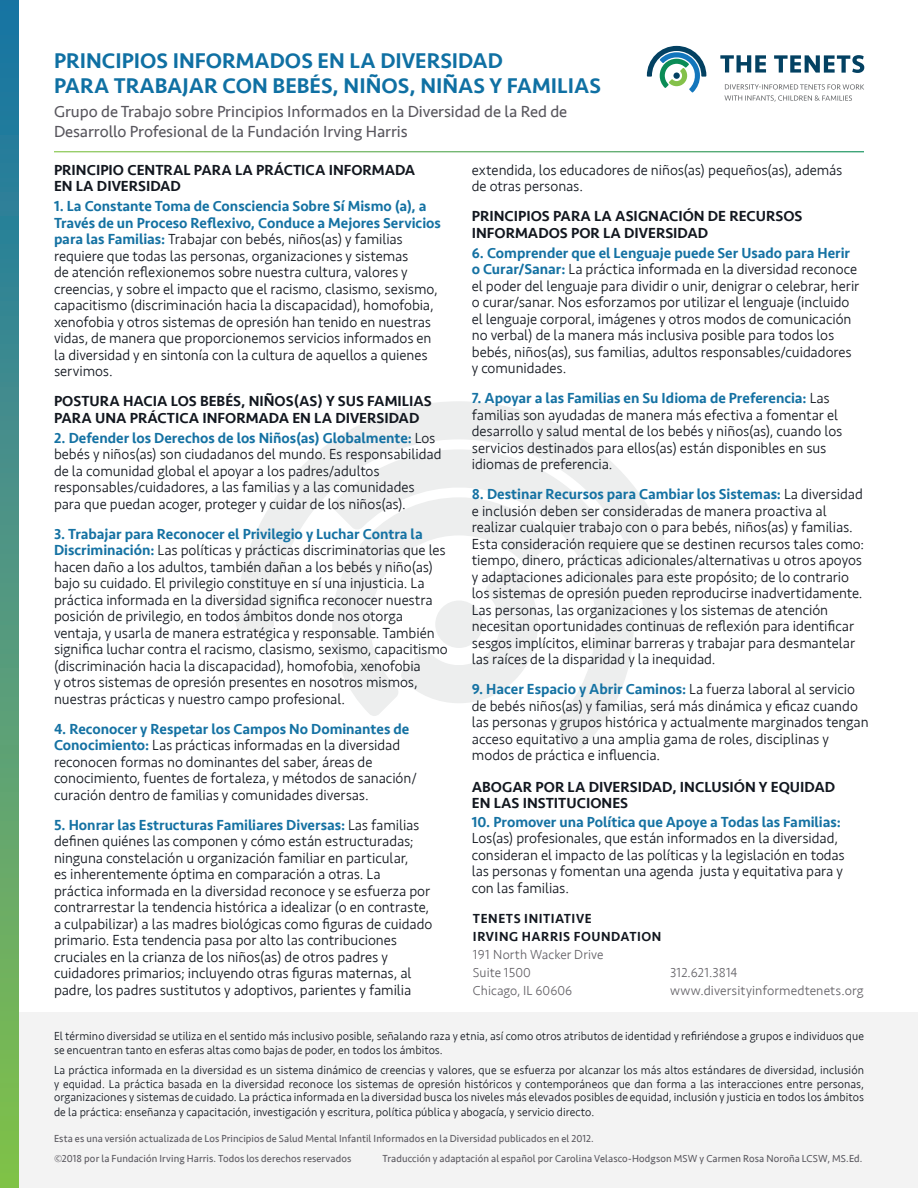
<style>
.page{position:relative;width:918px;height:1188px;background:#fff}
.page>*{position:absolute;margin:0;border:0;box-sizing:border-box;transform-origin:0 0}
.t1{font:500 21.9px/24.9px "Seravek";color:#0f70a3}
.t2{font:16.5px/19.5px "Seravek";letter-spacing:-.005em;color:#59575e}
.t3{font:300 15px/16.5px "Seravek";letter-spacing:-.005em;color:#12171f}
.t4{font:500 15px/16.5px "Seravek";color:#12171f}
.t5{font:500 15px "Seravek";letter-spacing:-.005em;color:#1572a3}
.t6{font:300 13.5px/18px "Seravek";letter-spacing:.005em;color:#646267}
.t7{font:500 13.5px/18.1px "Seravek";letter-spacing:.04em;color:#12171f}
.t8{font:300 12px/13.5px "Seravek";letter-spacing:.005em;color:#12171f}
.t9{font:10.5px/20px "Seravek";letter-spacing:.01em;color:#59575e}
.s1{font-weight:500;color:#1572a3}
</style>
<div class="page">
<svg style="left:236px;top:401px;width:446px;height:230px"></svg>
<svg style="left:340px;top:440px;width:303px;height:191px;fill:#edeeee"></svg>
<svg style="left:333px;top:448px;width:302px;height:302px;fill:#edeeee"></svg>
<svg style="left:328px;top:493px;width:216px;height:138px"></svg>
<svg style="left:332px;top:497px;width:220px;height:219px;fill:#edeeee"></svg>
<svg style="left:400px;top:566px;width:146px;height:137px"></svg>
<div style="left:19px;top:1012px;width:899px;height:176px;background:#f3f3f3"></div>
<div style="left:0;top:0;width:19px;height:1188px;background:linear-gradient(to bottom,#1972aa,#85bf4f)"></div>
<svg style="left:724px;top:84px;width:140px;height:18px"></svg>
<svg style="left:720px;top:55px;width:46px;height:18px"></svg>
<svg style="left:774px;top:55px;width:90px;height:18px"></svg>
<svg style="left:647px;top:46px;width:59px;height:46px"></svg>
<h1 class="t1" style="left:54px;top:49px;width:548px">PRINCIPIOS INFORMADOS EN LA DIVERSIDAD<br>PARA TRABAJAR CON BEBÉS, NIÑOS, NIÑAS Y FAMILIAS</h1>
<p class="t2" style="left:54px;top:102px;width:515px">Grupo de Trabajo sobre Principios Informados en la Diversidad de la Red de<br>Desarrollo Profesional de la Fundación Irving Harris</p>
<p class="t4" style="left:54px;top:162px;width:363px">PRINCIPIO CENTRAL PARA LA PRÁCTICA INFORMADA<br>EN LA DIVERSIDAD</p>
<p class="t3" style="left:54px;top:198px;width:388px"><span class="s1">1. La Constante Toma de Consciencia Sobre Sí Mismo (a), a Través de un Proceso Reflexivo, Conduce a Mejores Servicios para las Familias:</span> Trabajar con bebés, niños(as) y familias requiere que todas las personas, organizaciones y sistemas<br>de atención reflexionemos sobre nuestra cultura, valores y creencias, y sobre el impacto que el racismo, clasismo, sexismo, capacitismo (discriminación hacia la discapacidad), homofobia, xenofobia y otros sistemas de opresión han tenido en nuestras vidas, de manera que proporcionemos servicios informados en la diversidad y en sintonía con la cultura de aquellos a quienes servimos.</p>
<p class="t4" style="left:54px;top:393px;width:379px">POSTURA HACIA LOS BEBÉS, NIÑOS(AS) Y SUS FAMILIAS<br>PARA UNA PRÁCTICA INFORMADA EN LA DIVERSIDAD</p>
<p class="t3" style="left:54px;top:430px;width:389px"><span class="s1">2. Defender los Derechos de los Niños(as) Globalmente:</span> Los bebés y niños(as) son ciudadanos del mundo. Es responsabilidad de la comunidad global el apoyar a los padres/adultos responsables/cuidadores, a las familias y a las comunidades para que puedan acoger, proteger y cuidar de los niños(as).</p>
<p class="t3" style="left:54px;top:526px;width:395px"><span class="s1">3. Trabajar para Reconocer el Privilegio y Luchar Contra la Discriminación:</span> Las políticas y prácticas discriminatorias que les hacen daño a los adultos, también dañan a los bebés y niño(as) bajo su cuidado. El privilegio constituye en sí una injusticia. La práctica informada en la diversidad significa reconocer nuestra posición de privilegio, en todos ámbitos donde nos otorga ventaja, y usarla de manera estratégica y responsable. También significa luchar contra el racismo, clasismo, sexismo, capacitismo (discriminación hacia la discapacidad), homofobia, xenofobia<br>y otros sistemas de opresión presentes en nosotros mismos, nuestras prácticas y nuestro campo profesional.</p>
<p class="t3" style="left:54px;top:721px;width:365px"><span class="s1">4. Reconocer y Respetar los Campos No Dominantes de Conocimiento:</span> Las prácticas informadas en la diversidad reconocen formas no dominantes del saber, áreas de conocimiento, fuentes de fortaleza, y métodos de sanación/ curación dentro de familias y comunidades diversas.</p>
<p class="t3" style="left:54px;top:817px;width:380px"><span class="s1">5. Honrar las Estructuras Familiares Diversas:</span> Las familias definen quiénes las componen y cómo están estructuradas; ninguna constelación u organización familiar en particular,<br>es inherentemente óptima en comparación a otras. La práctica informada en la diversidad reconoce y se esfuerza por contrarrestar la tendencia histórica a idealizar (o en contraste, a culpabilizar) a las madres biológicas como figuras de cuidado primario. Esta tendencia pasa por alto las contribuciones cruciales en la crianza de los niños(as) de otros padres y cuidadores primarios; incluyendo otras figuras maternas, al padre, los padres sustitutos y adoptivos, parientes y familia</p>
<p class="t3" style="left:472px;top:162px;width:372px">extendida, los educadores de niños(as) pequeños(as), además de otras personas.</p>
<p class="t4" style="left:472px;top:208px;width:332px">PRINCIPIOS PARA LA ASIGNACIÓN DE RECURSOS<br>INFORMADOS POR LA DIVERSIDAD</p>
<p class="t3" style="left:472px;top:245px;width:389px"><span class="s1">6. Comprender que el Lenguaje puede Ser Usado para Herir o Curar/Sanar:</span> La práctica informada en la diversidad reconoce el poder del lenguaje para dividir o unir, denigrar o celebrar, herir o curar/sanar. Nos esforzamos por utilizar el lenguaje (incluido el lenguaje corporal, imágenes y otros modos de comunicación no verbal) de la manera más inclusiva posible para todos los bebés, niños(as), sus familias, adultos responsables/cuidadores y comunidades.</p>
<p class="t3" style="left:472px;top:390px;width:372px"><span class="s1">7. Apoyar a las Familias en Su Idioma de Preferencia:</span> Las familias son ayudadas de manera más efectiva a fomentar el desarrollo y salud mental de los bebés y niños(as), cuando los servicios destinados para ellos(as) están disponibles en sus idiomas de preferencia.</p>
<p class="t3" style="left:472px;top:486px;width:394px"><span class="s1">8. Destinar Recursos para Cambiar los Sistemas:</span> La diversidad e inclusión deben ser consideradas de manera proactiva al realizar cualquier trabajo con o para bebés, niños(as) y familias.<br>Esta consideración requiere que se destinen recursos tales como: tiempo, dinero, prácticas adicionales/alternativas u otros apoyos y adaptaciones adicionales para este propósito; de lo contrario los sistemas de opresión pueden reproducirse inadvertidamente.<br>Las personas, las organizaciones y los sistemas de atención necesitan oportunidades continuas de reflexión para identificar sesgos implícitos, eliminar barreras y trabajar para desmantelar las raíces de la disparidad y la inequidad.</p>
<p class="t3" style="left:472px;top:681px;width:398px"><span class="s1">9. Hacer Espacio y Abrir Caminos:</span> La fuerza laboral al servicio de bebés niños(as) y familias, será más dinámica y eficaz cuando las personas y grupos histórica y actualmente marginados tengan acceso equitativo a una amplia gama de roles, disciplinas y modos de práctica e influencia.</p>
<p class="t4" style="left:472px;top:779px;width:365px">ABOGAR POR LA DIVERSIDAD, INCLUSIÓN Y EQUIDAD<br>EN LAS INSTITUCIONES</p>
<p class="t5" style="left:472px;top:812px;width:370px">10. Promover una Política que Apoye a Todas las Familias:</p>
<p class="t3" style="left:472px;top:830px;width:375px">Los(as) profesionales, que están informados en la diversidad, consideran el impacto de las políticas y la legislación en todas las personas y fomentan una agenda justa y equitativa para y con las familias.</p>
<p class="t7" style="left:473px;top:909px;width:190px">TENETS INITIATIVE<br>IRVING HARRIS FOUNDATION</p>
<p class="t6" style="left:473px;top:946px;width:132px">191 North Wacker Drive<br>Suite 1500<br>Chicago, IL 60606</p>
<p class="t6" style="left:670px;top:964px;width:195px">312.621.3814 www.diversityinformedtenets.org</p>
<p class="t8" style="left:54px;top:1030px;width:812px">El término diversidad se utiliza en el sentido más inclusivo posible, señalando raza y etnia, así como otros atributos de identidad y refiriéndose a grupos e individuos que se encuentran tanto en esferas altas como bajas de poder, en todos los ámbitos.</p>
<p class="t8" style="left:54px;top:1063px;width:812px;text-align:justify">La práctica informada en la diversidad es un sistema dinámico de creencias y valores, que se esfuerza por alcanzar los más altos estándares de diversidad, inclusión y equidad. La práctica basada en la diversidad reconoce los sistemas de opresión históricos y contemporáneos que dan forma a las interacciones entre personas, organizaciones y sistemas de cuidado. La práctica informada en la diversidad busca los niveles más elevados posibles de equidad, inclusión y justicia en todos los ámbitos</p>
<p class="t8" style="left:54px;top:1105px;width:542px">de la práctica: enseñanza y capacitación, investigación y escritura, política pública y abogacía, y servicio directo.</p>
<p class="t9" style="left:54px;top:1128px;width:541px">Esta es una versión actualizada de Los Principios de Salud Mental Infantil Informados en la Diversidad publicados en el 2012. ©2018 por la Fundación Irving Harris. Todos los derechos reservados</p>
<p class="t9" style="left:383px;top:1148px;width:481px">Traducción y adaptación al español por Carolina Velasco-Hodgson MSW y Carmen Rosa Noroña LCSW, MS.Ed.</p>
</div>
